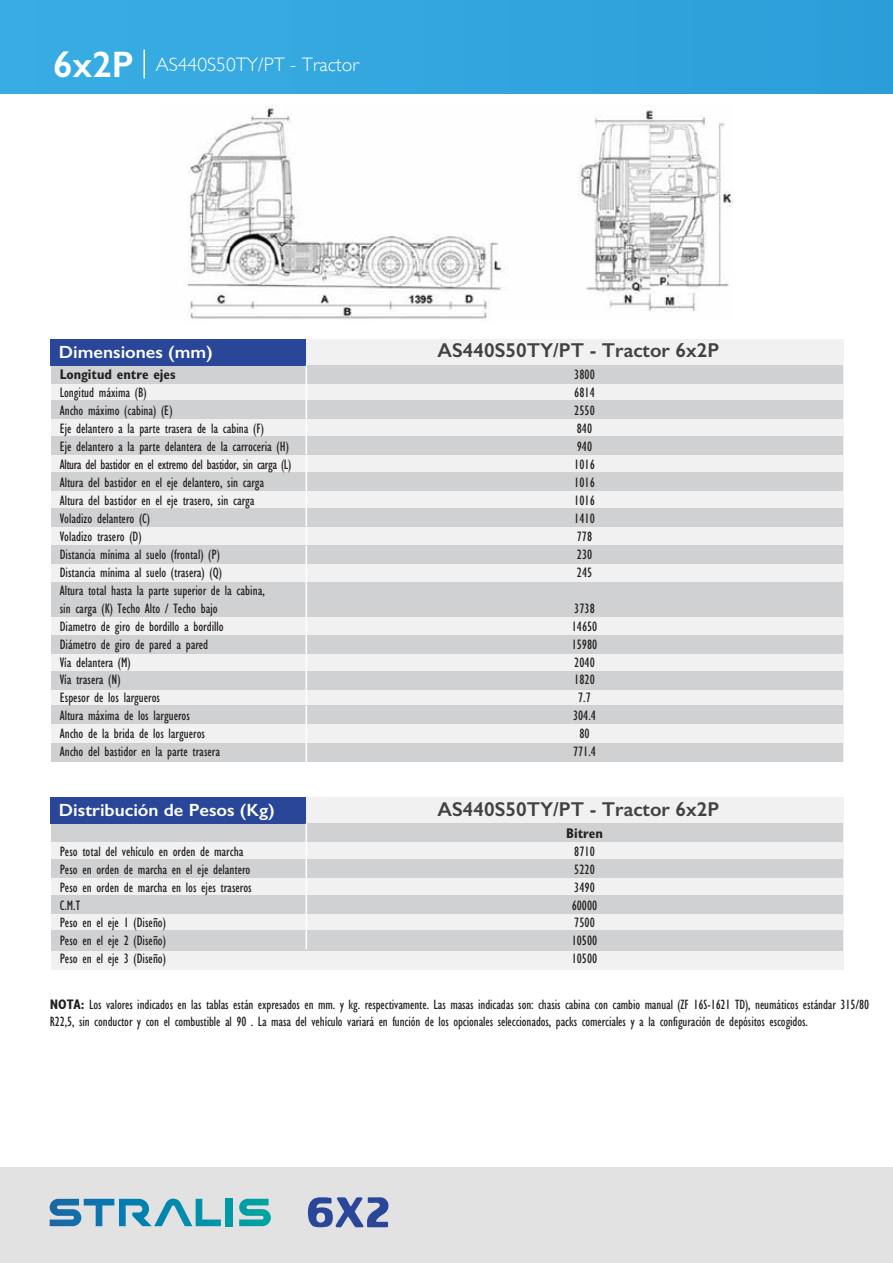
<style>
.page{position:relative;width:893px;height:1263px;background:#fff}
.page>*{position:absolute;margin:0;border:0;box-sizing:border-box;transform-origin:0 0}
.t1{font:59.85px "IVECOSTD";color:#294699;scale:1.06 1}
.t2{font:600 20.1px "Gill Sans";color:#414042}
.t3{font:300 19.5px "Gill Sans";color:#fff}
.t4{font:600 17.7px "Gill Sans";color:#fff;scale:1.05 1}
.t5{font:condensed 14.1px/18px "Gill Sans";color:#231f20}
.t6{font:condensed 14.1px "Gill Sans";letter-spacing:-.025em;color:#231f20}
.t7{font:700 condensed 14.1px "Gill Sans";color:#231f20}
.t8{font:condensed 13.95px/16.6px "Gill Sans";letter-spacing:-.005em;color:#231f20}
.s1{font-weight:600;font-size:36.9px}
.s2{font-weight:700}
</style>
<div class="page">
<div style="left:0;top:1167px;width:893px;height:96px;background:#e2e2e2"></div>
<div style="left:0;top:0;width:893px;height:93px;background:#33a6de"></div>
<svg style="left:239px;top:1199px;width:32px;height:27px"></svg>
<div style="left:225px;top:1199px;width:7px;height:27px;background:#0099a5"></div>
<svg style="left:50px;top:1198px;width:171px;height:28px"></svg>
<hr style="left:143px;top:50px;width:2px;height:28px;background:#fff">
<div style="left:51px;top:339px;width:793px;height:422px;background:#f1f1f2"></div>
<div style="left:51px;top:401px;width:791px;height:18px;background:#cfd1d2"></div>
<div style="left:51px;top:365px;width:791px;height:18px;background:#cfd1d2"></div>
<div style="left:51px;top:437px;width:791px;height:18px;background:#cfd1d2"></div>
<div style="left:51px;top:472px;width:791px;height:18px;background:#cfd1d2"></div>
<div style="left:51px;top:508px;width:791px;height:18px;background:#cfd1d2"></div>
<div style="left:51px;top:546px;width:791px;height:18px;background:#cfd1d2"></div>
<div style="left:51px;top:582px;width:791px;height:35px;background:#cfd1d2"></div>
<div style="left:51px;top:635px;width:791px;height:18px;background:#cfd1d2"></div>
<div style="left:51px;top:671px;width:791px;height:18px;background:#cfd1d2"></div>
<div style="left:51px;top:706px;width:791px;height:18px;background:#cfd1d2"></div>
<div style="left:51px;top:743px;width:791px;height:18px;background:#cfd1d2"></div>
<div style="left:50px;top:339px;width:256px;height:27px;background:#294699"></div>
<hr style="left:306px;top:365px;width:1px;height:397px;background:#fff">
<div style="left:51px;top:797px;width:793px;height:172px;background:#f1f1f2"></div>
<div style="left:51px;top:859px;width:791px;height:18px;background:#cfd1d2"></div>
<div style="left:51px;top:824px;width:791px;height:18px;background:#cfd1d2"></div>
<div style="left:51px;top:895px;width:791px;height:18px;background:#cfd1d2"></div>
<div style="left:51px;top:931px;width:791px;height:20px;background:#cfd1d2"></div>
<div style="left:50px;top:797px;width:256px;height:27px;background:#294699"></div>
<hr style="left:306px;top:823px;width:1px;height:126px;background:#fff">
<img style="left:187px;top:106px;width:545px;height:213px">
<h3 class="t3" style="left:53px;top:49px;width:307px"><span class="s1">6x2P</span> AS440S50TY/PT - Tractor</h3>
<p class="t4" style="left:59px;top:341px;width:148px">Dimensiones (mm)</p>
<h2 class="t2" style="left:438px;top:338px;width:283px">AS440S50TY/PT - Tractor 6x2P</h2>
<p class="t7" style="left:60px;top:366px;width:118px">Longitud entre ejes</p>
<p class="t5" style="left:574px;top:366px;width:22px">3800</p>
<p class="t5" style="left:60px;top:384px;width:89px">Longitud máxima (B)</p>
<p class="t5" style="left:574px;top:384px;width:22px">6814</p>
<p class="t5" style="left:60px;top:402px;width:114px">Ancho máximo (cabina) (E)</p>
<p class="t5" style="left:574px;top:402px;width:22px">2550</p>
<p class="t5" style="left:60px;top:420px;width:206px">Eje delantero a la parte trasera de la cabina (F)</p>
<p class="t5" style="left:577px;top:420px;width:17px">840</p>
<p class="t5" style="left:60px;top:438px;width:231px">Eje delantero a la parte delantera de la carroceria (H)</p>
<p class="t5" style="left:577px;top:438px;width:17px">940</p>
<p class="t6" style="left:60px;top:457px;width:233px">Altura del bastidor en el extremo del bastidor, sin carga (L)</p>
<p class="t5" style="left:574px;top:456px;width:22px">1016</p>
<p class="t5" style="left:60px;top:474px;width:206px">Altura del bastidor en el eje delantero, sin carga</p>
<p class="t5" style="left:574px;top:474px;width:22px">1016</p>
<p class="t5" style="left:60px;top:492px;width:196px">Altura del bastidor en el eje trasero, sin carga</p>
<p class="t5" style="left:574px;top:492px;width:22px">1016</p>
<p class="t5" style="left:60px;top:510px;width:92px">Voladizo delantero (C)</p>
<p class="t5" style="left:574px;top:510px;width:22px">1410</p>
<p class="t5" style="left:60px;top:528px;width:83px">Voladizo trasero (D)</p>
<p class="t5" style="left:577px;top:528px;width:17px">778</p>
<p class="t5" style="left:60px;top:546px;width:162px">Distancia mínima al suelo (frontal) (P)</p>
<p class="t5" style="left:577px;top:546px;width:17px">230</p>
<p class="t5" style="left:60px;top:563px;width:164px">Distancia mínima al suelo (trasera) (Q)</p>
<p class="t5" style="left:577px;top:563px;width:17px">245</p>
<p class="t5" style="left:60px;top:581px;width:207px">Altura total hasta la parte superior de la cabina, sin carga (K) Techo Alto / Techo bajo</p>
<p class="t5" style="left:574px;top:599px;width:22px">3738</p>
<p class="t5" style="left:60px;top:617px;width:166px">Diametro de giro de bordillo a bordillo</p>
<p class="t5" style="left:572px;top:617px;width:27px">14650</p>
<p class="t5" style="left:60px;top:635px;width:150px">Diámetro de giro de pared a pared</p>
<p class="t5" style="left:572px;top:635px;width:27px">15980</p>
<p class="t5" style="left:60px;top:653px;width:73px">Vía delantera (M)</p>
<p class="t5" style="left:574px;top:653px;width:22px">2040</p>
<p class="t5" style="left:60px;top:671px;width:62px">Vía trasera (N)</p>
<p class="t5" style="left:574px;top:671px;width:22px">1820</p>
<p class="t5" style="left:60px;top:689px;width:102px">Espesor de los largueros</p>
<p class="t5" style="left:578px;top:689px;width:14px">7.7</p>
<p class="t5" style="left:60px;top:707px;width:132px">Altura máxima de los largueros</p>
<p class="t5" style="left:573px;top:707px;width:25px">304.4</p>
<p class="t5" style="left:60px;top:725px;width:147px">Ancho de la brida de los largueros</p>
<p class="t5" style="left:579px;top:725px;width:12px">80</p>
<p class="t5" style="left:60px;top:743px;width:162px">Ancho del bastidor en la parte trasera</p>
<p class="t5" style="left:573px;top:743px;width:25px">771.4</p>
<p class="t4" style="left:59px;top:799px;width:207px">Distribución de Pesos (Kg)</p>
<h2 class="t2" style="left:438px;top:797px;width:283px">AS440S50TY/PT - Tractor 6x2P</h2>
<p class="t7" style="left:566px;top:824px;width:38px">Bitren</p>
<p class="t5" style="left:60px;top:842px;width:185px">Peso total del vehículo en orden de marcha</p>
<p class="t5" style="left:574px;top:842px;width:22px">8710</p>
<p class="t5" style="left:60px;top:860px;width:192px">Peso en orden de marcha en el eje delantero</p>
<p class="t5" style="left:574px;top:860px;width:22px">5220</p>
<p class="t5" style="left:60px;top:878px;width:194px">Peso en orden de marcha en los ejes traseros</p>
<p class="t5" style="left:574px;top:878px;width:22px">3490</p>
<p class="t5" style="left:60px;top:896px;width:22px">C.M.T</p>
<p class="t5" style="left:572px;top:896px;width:27px">60000</p>
<p class="t5" style="left:60px;top:914px;width:108px">Peso en el eje 1 (Diseño)</p>
<p class="t5" style="left:574px;top:914px;width:22px">7500</p>
<p class="t5" style="left:60px;top:932px;width:108px">Peso en el eje 2 (Diseño)</p>
<p class="t5" style="left:572px;top:932px;width:27px">10500</p>
<p class="t5" style="left:60px;top:950px;width:108px">Peso en el eje 3 (Diseño)</p>
<p class="t5" style="left:572px;top:950px;width:27px">10500</p>
<p class="t8" style="left:50px;top:997px;width:821px"><span class="s2">NOTA:</span> Los valores indicados en las tablas están expresados en mm. y kg. respectivamente. Las masas indicadas son: chasis cabina con cambio manual (ZF 16S-1621 TD), neumáticos estándar 315/80<br>R22,5, sin conductor y con el combustible al 90 . La masa del vehículo variará en función de los opcionales seleccionados, packs comerciales y a la configuración de depósitos escogidos.</p>
<h1 class="t1" style="left:306px;top:1177px;width:81px">6X2</h1>
</div>
